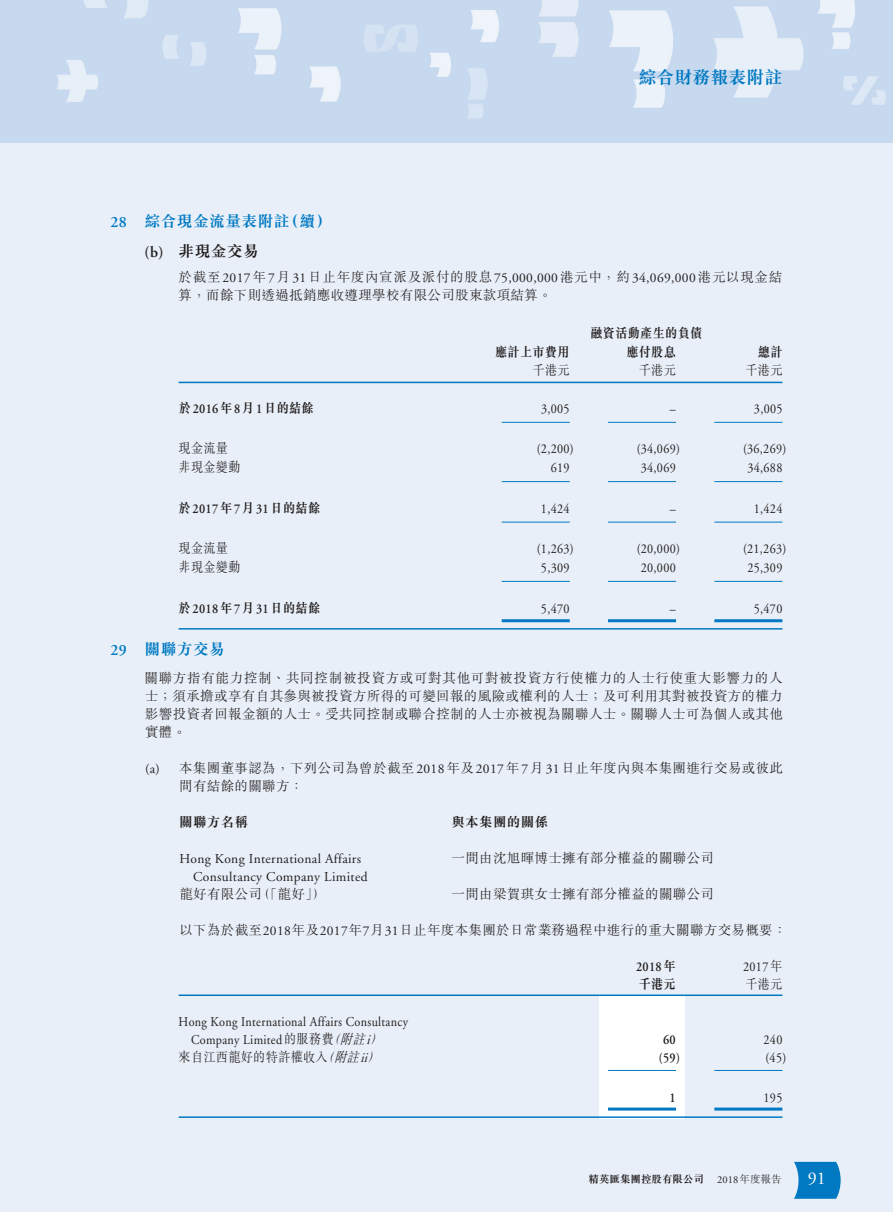
<style>
.page{position:relative;width:893px;height:1212px;background:#e8eff8}
.page>*{position:absolute;margin:0;border:0;box-sizing:border-box;transform-origin:0 0}
.t1{font:700 18px "M Sung HK";color:#0079c2}
.t2{font:18px "Adobe Garamond";color:#fff}
.t3{font:700 15.75px/30px "M Sung HK";letter-spacing:.025em;color:#0079c2}
.t4{font:300 13.5px/18px "M Sung HK";letter-spacing:.025em;color:#231f20}
.t5{font:13.5px/18px "Adobe Garamond";letter-spacing:.025em;color:#231f20;scale:.9 1}
.t6{font:700 13.5px "M Sung HK";letter-spacing:.025em;color:#231f20;scale:.9 1}
.t7{font:13.5px "Adobe Garamond";letter-spacing:.025em;color:#231f20}
.t8{font:300 13.5px "M Sung HK";letter-spacing:.025em;color:#231f20;scale:.9 1}
.t9{font:700 13.5px "M Sung HK";letter-spacing:.025em;color:#231f20}
.t10{font:600 13.5px "Adobe Garamond";letter-spacing:.025em;color:#231f20;scale:.9 1}
.t11{font:700 10.5px "M Sung HK";color:#231f20}
.t12{font:10.5px "Adobe Garamond";color:#231f20}
.s1{font-family:"Adobe Garamond";font-weight:600}
.s2{font-family:"Adobe Garamond";font-weight:600;color:#231f20}
.s3{color:#231f20}
.s4{font-family:"Adobe Garamond";font-weight:400}
.s5{font-family:"M Sung HK";font-weight:700}
.s6{font-family:"M Sung HK";font-weight:300}
.s7{font-family:"M Sung HK";font-weight:300;font-style:italic}
.s8{font-style:italic}
.s9{font-family:"Adobe Garamond";font-weight:400;font-style:italic}
</style>
<div class="page">
<img style="left:0;top:0;width:893px;height:143px">
<svg style="left:794px;top:1162px;width:47px;height:37px;background:#1985c7"></svg>
<div style="left:600px;top:995px;width:85px;height:123px;background:#fff"></div>
<hr style="left:179px;top:382px;width:603px;height:1px;background:#0079c2">
<hr style="left:179px;top:628px;width:603px;height:1px;background:#0079c2">
<hr style="left:179px;top:994px;width:603px;height:2px;background:#0079c2">
<hr style="left:179px;top:1116px;width:603px;height:2px;background:#0079c2">
<hr style="left:502px;top:422px;width:68px;height:1px;background:#0079c2">
<hr style="left:608px;top:422px;width:68px;height:1px;background:#0079c2">
<hr style="left:714px;top:422px;width:68px;height:1px;background:#0079c2">
<hr style="left:502px;top:481px;width:68px;height:1px;background:#0079c2">
<hr style="left:608px;top:481px;width:68px;height:1px;background:#0079c2">
<hr style="left:714px;top:481px;width:68px;height:1px;background:#0079c2">
<hr style="left:502px;top:522px;width:68px;height:1px;background:#0079c2">
<hr style="left:608px;top:522px;width:68px;height:1px;background:#0079c2">
<hr style="left:714px;top:522px;width:68px;height:1px;background:#0079c2">
<hr style="left:502px;top:581px;width:68px;height:1px;background:#0079c2">
<hr style="left:608px;top:581px;width:68px;height:1px;background:#0079c2">
<hr style="left:714px;top:581px;width:68px;height:1px;background:#0079c2">
<hr style="left:502px;top:619px;width:68px;height:3px;background:#0079c2">
<hr style="left:608px;top:619px;width:68px;height:3px;background:#0079c2">
<hr style="left:714px;top:619px;width:68px;height:3px;background:#0079c2">
<hr style="left:608px;top:1070px;width:68px;height:1px;background:#0079c2">
<hr style="left:714px;top:1070px;width:68px;height:1px;background:#0079c2">
<hr style="left:608px;top:1107px;width:68px;height:3px;background:#0079c2">
<hr style="left:714px;top:1107px;width:68px;height:3px;background:#0079c2">
<h1 class="t1" style="left:638px;top:65px;width:145px">綜合財務報表附註</h1>
<p class="t3" style="left:145px;top:205px;width:188px;text-indent:-34px"><span class="s1">28</span> 綜合現金流量表附註（續）<span class="s2">(b)</span> <span class="s3">非現金交易</span></p>
<p class="t4" style="left:179px;top:267px;width:605px;line-height:18.8px">於截至<span class="s4">2017</span>年<span class="s4">7</span>月<span class="s4">31</span>日止年度內宣派及派付的股息<span class="s4">75,000,000</span>港元中，約<span class="s4">34,069,000</span>港元以現金結算，而餘下則透過抵銷應收遵理學校有限公司股東款項結算。</p>
<p class="t6" style="left:590px;top:324px;width:126px">融資活動產生的負債</p>
<p class="t6" style="left:495px;top:342px;width:84px">應計上市費用</p>
<p class="t6" style="left:626px;top:342px;width:57px">應付股息</p>
<p class="t6" style="left:758px;top:342px;width:29px">總計</p>
<p class="t8" style="left:533px;top:361px;width:43px">千港元</p>
<p class="t8" style="left:639px;top:361px;width:43px">千港元</p>
<p class="t8" style="left:745px;top:361px;width:43px">千港元</p>
<p class="t6" style="left:179px;top:399px;width:152px">於<span class="s1">2016</span>年<span class="s1">8</span>月<span class="s1">1</span>日的結餘</p>
<p class="t5" style="left:541px;top:400px;width:33px">3,005</p>
<p class="t5" style="left:670px;top:400px;width:8px">–</p>
<p class="t5" style="left:754px;top:400px;width:33px">3,005</p>
<p class="t8" style="left:179px;top:439px;width:57px">現金流量</p>
<p class="t5" style="left:537px;top:440px;width:43px">(2,200)</p>
<p class="t5" style="left:637px;top:440px;width:50px">(34,069)</p>
<p class="t5" style="left:743px;top:440px;width:50px">(36,269)</p>
<p class="t8" style="left:179px;top:458px;width:70px">非現金變動</p>
<p class="t5" style="left:551px;top:459px;width:22px">619</p>
<p class="t5" style="left:641px;top:459px;width:40px">34,069</p>
<p class="t5" style="left:747px;top:459px;width:40px">34,688</p>
<p class="t6" style="left:179px;top:498px;width:159px">於<span class="s1">2017</span>年<span class="s1">7</span>月<span class="s1">31</span>日的結餘</p>
<p class="t5" style="left:541px;top:500px;width:33px">1,424</p>
<p class="t5" style="left:670px;top:500px;width:8px">–</p>
<p class="t5" style="left:754px;top:500px;width:33px">1,424</p>
<p class="t8" style="left:179px;top:539px;width:57px">現金流量</p>
<p class="t5" style="left:537px;top:540px;width:43px">(1,263)</p>
<p class="t5" style="left:637px;top:540px;width:50px">(20,000)</p>
<p class="t5" style="left:743px;top:540px;width:50px">(21,263)</p>
<p class="t8" style="left:179px;top:557px;width:70px">非現金變動</p>
<p class="t5" style="left:541px;top:559px;width:33px">5,309</p>
<p class="t5" style="left:641px;top:559px;width:40px">20,000</p>
<p class="t5" style="left:747px;top:559px;width:40px">25,309</p>
<p class="t6" style="left:179px;top:598px;width:159px">於<span class="s1">2018</span>年<span class="s1">7</span>月<span class="s1">31</span>日的結餘</p>
<p class="t5" style="left:541px;top:599px;width:33px">5,470</p>
<p class="t5" style="left:670px;top:599px;width:8px">–</p>
<p class="t5" style="left:754px;top:599px;width:33px">5,470</p>
<p class="t3" style="left:111px;top:633px;width:116px"><span class="s1">29</span> 關聯方交易</p>
<p class="t4" style="left:145px;top:668px;width:640px;text-align:justify">關聯方指有能力控制、共同控制被投資方或可對其他可對被投資方行使權力的人士行使重大影響力的人士；須承擔或享有自其參與被投資方所得的可變回報的風險或權利的人士；及可利用其對被投資方的權力影響投資者回報金額的人士。受共同控制或聯合控制的人士亦被視為關聯人士。關聯人士可為個人或其他實體。</p>
<p class="t4" style="left:179px;top:758px;width:605px;text-indent:-34px"><span class="s4">(a)</span> 本集團董事認為，下列公司為曾於截至<span class="s4">2018</span>年及<span class="s4">2017</span>年<span class="s4">7</span>月<span class="s4">31</span>日止年度內與本集團進行交易或彼此間有結餘的關聯方：</p>
<p class="t9" style="left:179px;top:813px;width:70px">關聯方名稱</p>
<p class="t9" style="left:451px;top:813px;width:98px">與本集團的關係</p>
<p class="t7" style="left:179px;top:851px;width:183px">Hong Kong International Affairs</p>
<p class="t4" style="left:451px;top:848px;width:264px">一間由沈旭暉博士擁有部分權益的關聯公司</p>
<p class="t7" style="left:193px;top:869px;width:176px">Consultancy Company Limited</p>
<p class="t4" style="left:179px;top:884px;width:148px">龍好有限公司（「龍好」）</p>
<p class="t4" style="left:451px;top:884px;width:264px">一間由梁賀琪女士擁有部分權益的關聯公司</p>
<p class="t4" style="left:179px;top:920px;width:609px">以下為於截至<span class="s4">2018</span>年及<span class="s4">2017</span>年<span class="s4">7</span>月<span class="s4">31</span>日止年度本集團於日常業務過程中進行的重大關聯方交易概要：</p>
<p class="t10" style="left:636px;top:959px;width:46px">2018<span class="s5">年</span></p>
<p class="t5" style="left:743px;top:958px;width:45px">2017<span class="s6">年</span></p>
<p class="t6" style="left:639px;top:975px;width:43px">千港元</p>
<p class="t8" style="left:745px;top:974px;width:43px">千港元</p>
<p class="t5" style="left:191px;top:1013px;width:243px;text-indent:-12px">Hong Kong International Affairs Consultancy<br>Company Limited<span class="s6">的服務費</span><span class="s7">（附註</span><span class="s8">i</span><span class="s7">）</span></p>
<p class="t10" style="left:663px;top:1032px;width:16px">60</p>
<p class="t5" style="left:764px;top:1031px;width:22px">240</p>
<p class="t8" style="left:179px;top:1047px;width:230px">來自江西龍好的特許權收入<span class="s8">（附註</span><span class="s9">ii</span><span class="s8">）</span></p>
<p class="t10" style="left:659px;top:1050px;width:25px">(59)</p>
<p class="t5" style="left:765px;top:1049px;width:25px">(45)</p>
<p class="t10" style="left:670px;top:1090px;width:8px">1</p>
<p class="t5" style="left:764px;top:1088px;width:22px">195</p>
<p class="t11" style="left:589px;top:1172px;width:117px">精英匯集團控股有限公司</p>
<p class="t12" style="left:717px;top:1174px;width:66px">2018<span class="s6">年度報告</span></p>
<h1 class="t2" style="left:808px;top:1169px;width:19px">91</h1>
</div>
